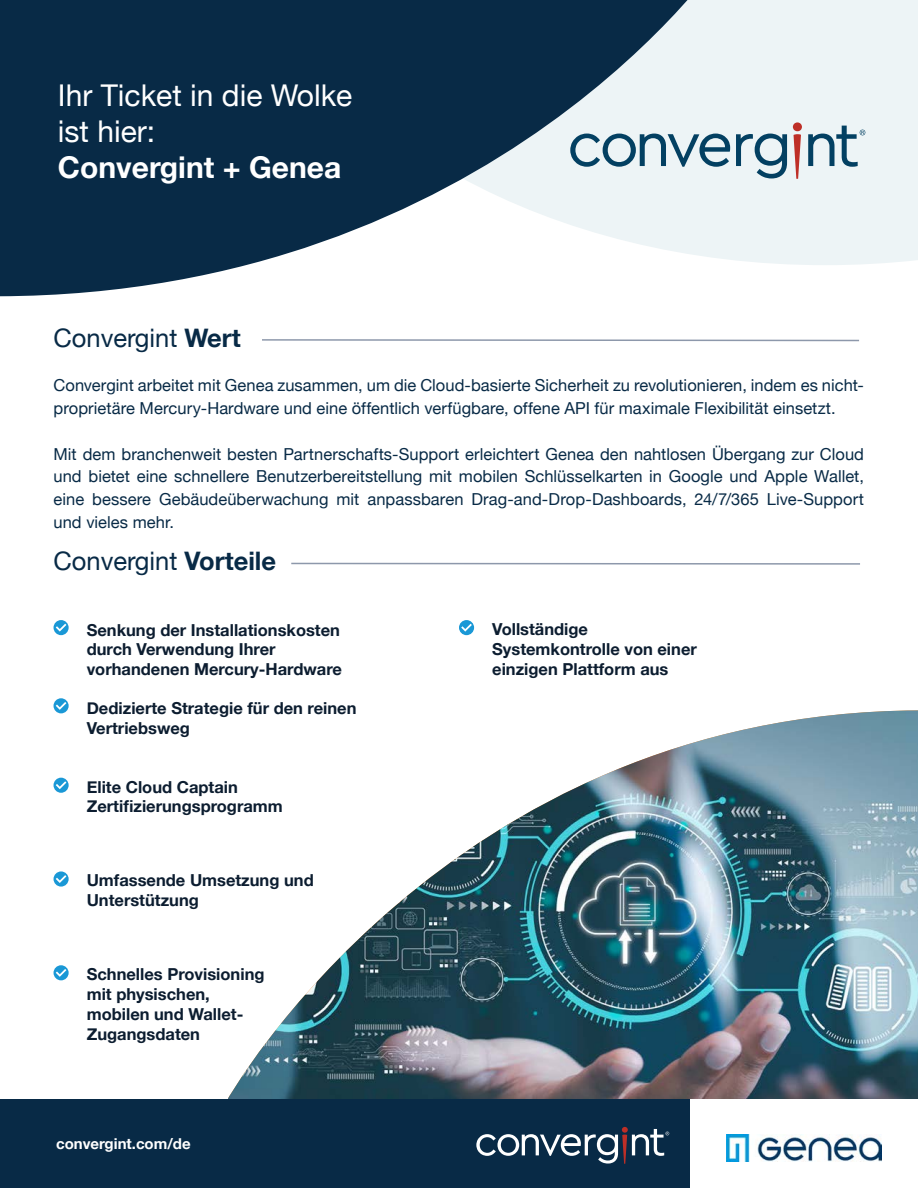
<style>
.page{position:relative;width:918px;height:1188px;background:#fff}
.page>*{position:absolute;margin:0;border:0;box-sizing:border-box;transform-origin:0 0}
.t1{font:30px/36px "Helvetica Neue";color:#fff}
.t2{font:700 30px "Helvetica Neue";color:#fff}
.t3{font:25.5px "Helvetica Neue";color:#082a46}
.t4{font:16.5px/22.8px "Helvetica Neue";letter-spacing:.005em;color:#082a46}
.t5{font:700 16.5px/19.8px "Helvetica Neue";color:#0c1d30}
.t6{font:700 15px "Helvetica Neue";color:#fff}
.s1{font-weight:700}
</style>
<div class="page">
<div style="left:724px;top:0;width:194px;height:265px;background:#edf4f6"></div>
<svg style="left:0;top:0;width:724px;height:296px;fill:#082a46"></svg>
<svg style="left:793px;top:122px;width:9px;height:57px"></svg>
<svg style="left:570px;top:134px;width:160px;height:33px;background:#97b2c0"></svg>
<svg style="left:736px;top:134px;width:51px;height:44px;background:#93aebd"></svg>
<svg style="left:808px;top:126px;width:57px;height:41px;background:#a6bdc9"></svg>
<hr style="left:291px;top:563px;width:569px;height:2px;background:#8d98ab">
<svg style="left:262px;top:339px;width:597px;height:3px"></svg>
<svg style="left:54px;top:698px;width:15px;height:15px"></svg>
<svg style="left:56px;top:702px;width:10px;height:8px"></svg>
<svg style="left:54px;top:620px;width:15px;height:15px"></svg>
<svg style="left:56px;top:624px;width:10px;height:8px"></svg>
<div style="left:54px;top:778px;width:15px;height:15px;background:#1a98d6;border-radius:50%"></div>
<svg style="left:56px;top:781px;width:10px;height:8px"></svg>
<img style="left:228px;top:710px;width:690px;height:389px">
<svg style="left:54px;top:871px;width:15px;height:16px"></svg>
<svg style="left:56px;top:875px;width:10px;height:8px"></svg>
<div style="left:54px;top:965px;width:15px;height:15px;background:#1a98d6;border-radius:50%"></div>
<svg style="left:56px;top:969px;width:10px;height:8px"></svg>
<div style="left:459px;top:620px;width:15px;height:15px;background:#1a98d6;border-radius:50%"></div>
<svg style="left:461px;top:624px;width:11px;height:8px"></svg>
<div style="left:0;top:1099px;width:918px;height:89px;background:#082a46"></div>
<svg style="left:476px;top:1127px;width:193px;height:37px"></svg>
<div style="left:690px;top:1099px;width:228px;height:89px;background:#fff"></div>
<img style="left:727px;top:1134px;width:155px;height:28px">
<p class="t1" style="left:58px;top:77px;width:296px">Ihr Ticket in die Wolke ist hier:</p>
<p class="t2" style="left:58px;top:149px;width:285px">Convergint + Genea</p>
<p class="t3" style="left:54px;top:323px;width:189px">Convergint <span class="s1">Wert</span></p>
<p class="t4" style="left:54px;top:374px;width:812px">Convergint arbeitet mit Genea zusammen, um die Cloud-basierte Sicherheit zu revolutionieren, indem es nicht&shy;proprietäre Mercury-Hardware und eine öffentlich verfügbare, offene API für maximale Flexibilität einsetzt.</p>
<p class="t4" style="left:54px;top:442px;width:812px;text-align:justify">Mit dem branchenweit besten Partnerschafts-Support erleichtert Genea den nahtlosen Übergang zur Cloud und bietet eine schnellere Benutzerbereitstellung mit mobilen Schlüsselkarten in Google und Apple Wallet, eine bessere Gebäudeüberwachung mit anpassbaren Drag-and-Drop-Dashboards, 24/7/365 Live-Support und vieles mehr.</p>
<p class="t3" style="left:54px;top:546px;width:224px">Convergint <span class="s1">Vorteile</span></p>
<p class="t5" style="left:87px;top:620px;width:257px">Senkung der Installationskosten durch Verwendung Ihrer vorhandenen Mercury-Hardware</p>
<p class="t5" style="left:87px;top:698px;width:271px">Dedizierte Strategie für den reinen<br>Vertriebsweg</p>
<p class="t5" style="left:87px;top:776px;width:198px">Elite Cloud Captain<br>Zertifizierungsprogramm</p>
<p class="t5" style="left:87px;top:870px;width:229px">Umfassende Umsetzung und<br>Unterstützung</p>
<p class="t5" style="left:87px;top:964px;width:179px">Schnelles Provisioning mit physischen, mobilen und Wallet-<br>Zugangsdaten</p>
<p class="t6" style="left:56px;top:1135px;width:136px">convergint.com/de</p>
<p class="t5" style="left:492px;top:619px;width:206px">Vollständige<br>Systemkontrolle von einer einzigen Plattform aus</p>
</div>
